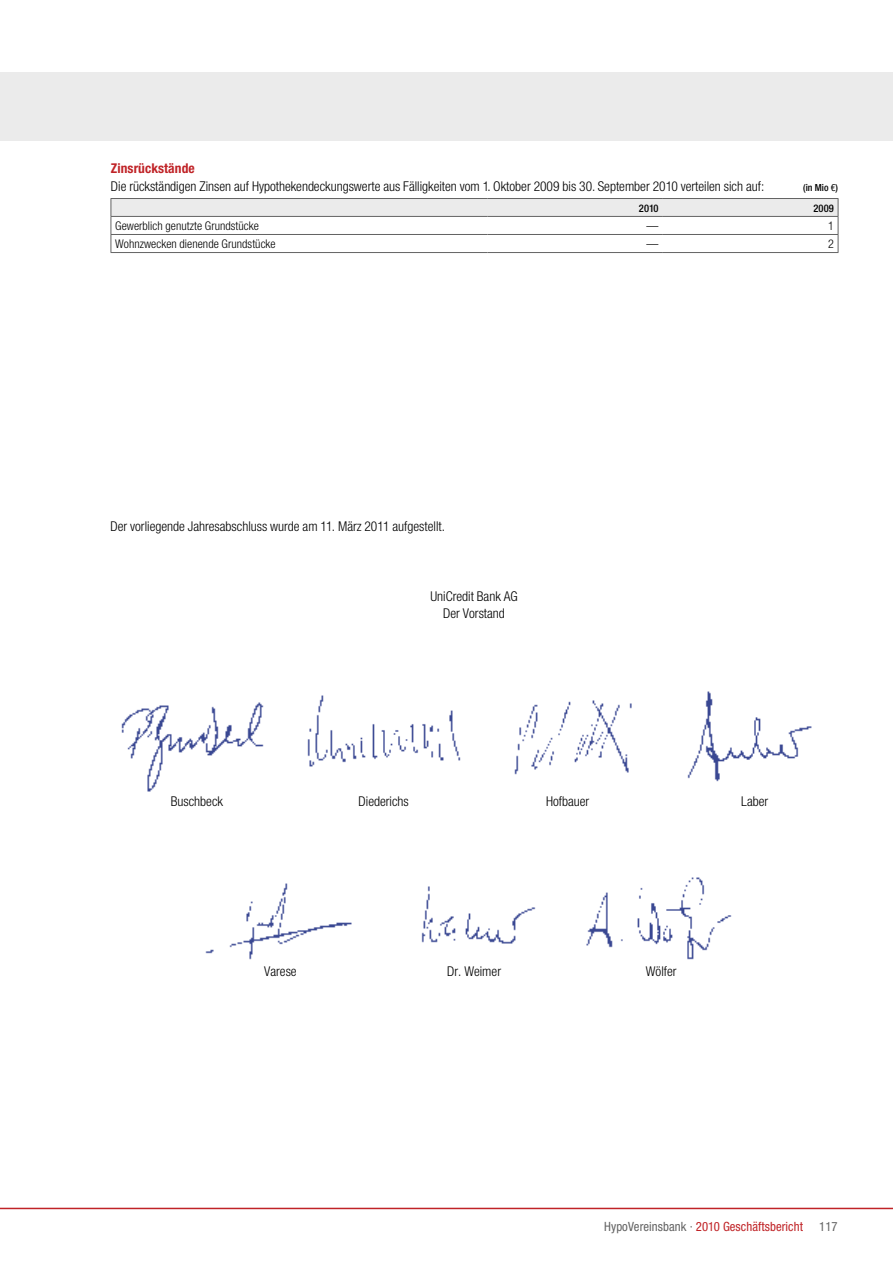
<style>
.page{position:relative;width:893px;height:1263px;background:#fff}
.page>*{position:absolute;margin:0;border:0;box-sizing:border-box;transform-origin:0 0}
.t1{font:300 13.5px/16.5px "Helvetica HVB Cond";color:#000;text-align:center}
.t2{font:700 condensed 13.5px "Helvetica Neue";letter-spacing:.005em;color:#c02327}
.t3{font:condensed 12.75px "Helvetica Neue";letter-spacing:.005em;color:#c02327}
.t4{font:condensed 12.75px "Helvetica Neue";color:#636363}
.t5{font:300 12px "Helvetica HVB Cond";letter-spacing:.005em;color:#000}
.t6{font:500 10.5px "Helvetica HVB Cond";letter-spacing:.005em;color:#000}
.t7{font:500 9.75px "Helvetica HVB Cond";color:#000}
.s1{color:#636363}
</style>
<div class="page">
<hr style="left:0;top:1208px;width:893px;height:1px;background:#c02327">
<div style="left:0;top:72px;width:893px;height:68px;background:#ebebeb"></div>
<svg style="left:111px;top:198px;width:728px;height:54px"></svg>
<hr style="left:111px;top:252px;width:377px;height:1px;background:#636363">
<hr style="left:488px;top:252px;width:175px;height:1px;background:#636363">
<hr style="left:663px;top:252px;width:175px;height:1px;background:#636363">
<img style="left:687px;top:691px;width:125px;height:91px">
<img style="left:307px;top:695px;width:154px;height:72px">
<img style="left:421px;top:886px;width:115px;height:58px">
<img style="left:514px;top:700px;width:118px;height:75px">
<img style="left:586px;top:877px;width:146px;height:83px">
<img style="left:121px;top:702px;width:143px;height:90px">
<img style="left:205px;top:883px;width:147px;height:77px">
<p class="t2" style="left:111px;top:160px;width:85px">Zinsrückstände</p>
<p class="t1" style="left:111px;top:177px;width:655px">Die rückständigen Zinsen auf Hypothekendeckungswerte aus Fälligkeiten vom 1. Oktober 2009 bis 30. September 2010 verteilen sich auf:</p>
<p class="t7" style="left:803px;top:181px;width:36px">(in Mio €)</p>
<p class="t6" style="left:639px;top:202px;width:21px">2010</p>
<p class="t6" style="left:813px;top:202px;width:22px">2009</p>
<p class="t5" style="left:115px;top:219px;width:145px">Gewerblich genutzte Grundstücke</p>
<p class="t5" style="left:647px;top:219px;width:13px">—</p>
<p class="t5" style="left:828px;top:219px;width:7px">1</p>
<p class="t5" style="left:115px;top:237px;width:162px">Wohnzwecken dienende Grundstücke</p>
<p class="t5" style="left:647px;top:237px;width:13px">—</p>
<p class="t5" style="left:828px;top:237px;width:7px">2</p>
<p class="t1" style="left:111px;top:518px;width:336px">Der vorliegende Jahresabschluss wurde am 11. März 2011 aufgestellt.</p>
<p class="t1" style="left:430px;top:588px;width:89px">UniCredit Bank AG<br>Der Vorstand</p>
<p class="t1" style="left:171px;top:793px;width:54px">Buschbeck</p>
<p class="t1" style="left:546px;top:793px;width:45px">Hofbauer</p>
<p class="t1" style="left:359px;top:793px;width:52px">Diederichs</p>
<p class="t1" style="left:741px;top:793px;width:28px">Laber</p>
<p class="t1" style="left:264px;top:963px;width:34px">Varese</p>
<p class="t1" style="left:447px;top:963px;width:55px">Dr. Weimer</p>
<p class="t1" style="left:646px;top:963px;width:32px">Wölfer</p>
<p class="t3" style="left:604px;top:1218px;width:200px"><span class="s1">HypoVereinsbank ·</span> 2010 Geschäftsbericht</p>
<p class="t4" style="left:819px;top:1218px;width:20px">117</p>
</div>
